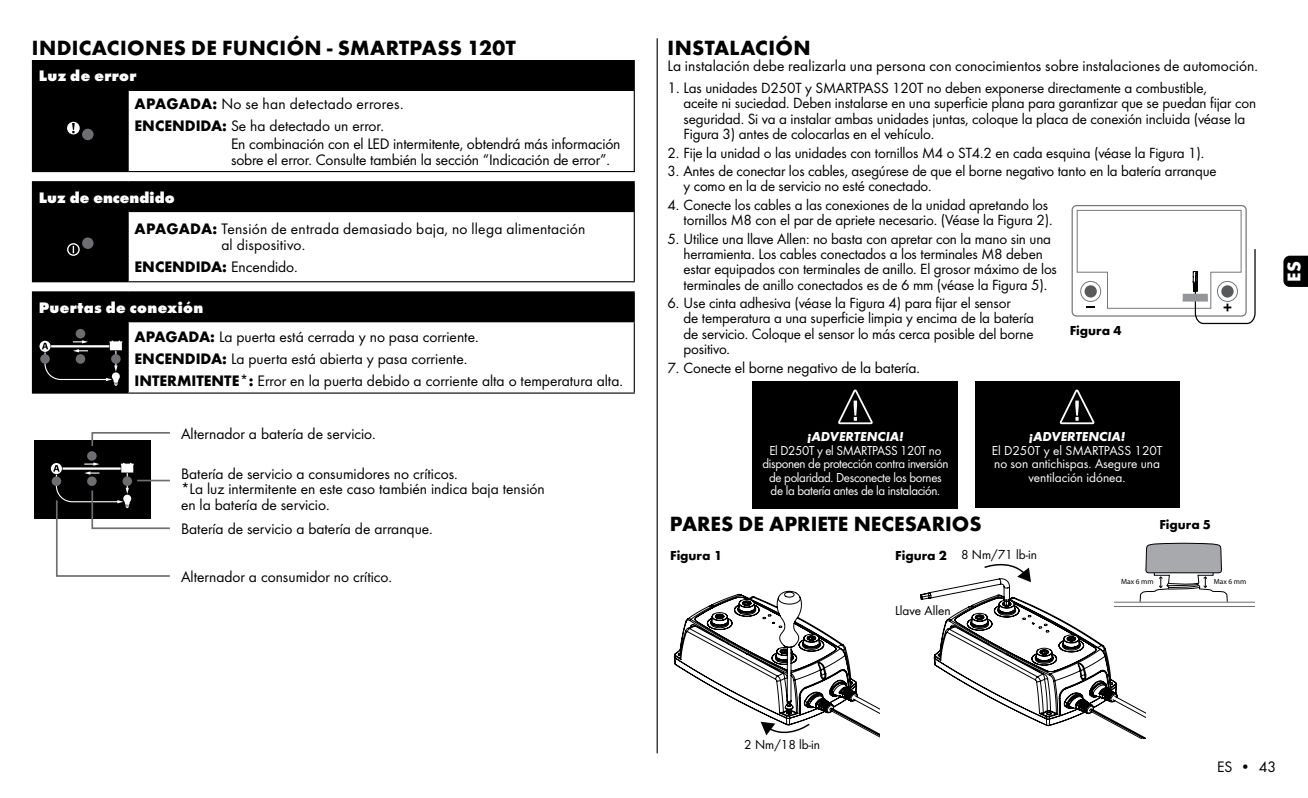
<style>
.page{position:relative;width:1308px;height:798px;background:#fff}
.page>*{position:absolute;margin:0;border:0;box-sizing:border-box;transform-origin:0 0}
.t1{font:700 21.38px "Futura";letter-spacing:.01em;color:#000}
.t2{font:700 19.12px "Futura";color:#fff}
.t3{font:15.75px/15.8px "Futura Boo";color:#000}
.t4{font:700 expanded 15.75px "Futura";letter-spacing:.02em;color:#fff}
.t5{font:700 15.75px "Futura";color:#000}
.t6{font:700 expanded 15.75px "Futura";color:#fff}
.t7{font:15.3px/15.3px "Futura Boo";letter-spacing:-.01em;color:#000}
.t8{font:13.5px/13.5px "Futura Boo";letter-spacing:-.025em;color:#fff;text-align:center}
.t9{font:13.5px/13.5px "Futura Boo";color:#fff;text-align:center}
.t10{font:13.5px "Futura Boo";color:#000}
.t11{font:700 13.5px "Futura";color:#000}
.t12{font:italic 700 13.5px "Futura";color:#fff}
.t13{font:7.42px "Myriad Pro";color:#000}
.s1{font-family:"Futura";font-weight:700}
.s2{font-family:"Futura Boo";font-weight:400}
.s3{font-size:15.75px}
.s4{font-size:15.3px}
</style>
<div class="page">
<hr style="left:656px;top:38px;width:1px;height:715px;background:#000">
<svg style="left:1283px;top:255px;width:24px;height:32px"></svg>
<svg style="left:674px;top:590px;width:206px;height:148px"></svg>
<div style="left:1072px;top:205px;width:174px;height:111px;background:linear-gradient(to right,#f7f7f7,#f6f7f7);border-radius:4px"></div>
<div style="left:1071px;top:205px;width:175px;height:111px;border:1px solid #77787b;border-radius:4px"></div>
<svg style="left:1076px;top:210px;width:180px;height:114px"></svg>
<svg style="left:920px;top:542px;width:334px;height:195px"></svg>
<div style="left:752px;top:381px;width:206px;height:127px;background:#000"></div>
<svg style="left:838px;top:389px;width:34px;height:35px"></svg>
<div style="left:975px;top:381px;width:204px;height:127px;background:#000"></div>
<svg style="left:1059px;top:389px;width:35px;height:35px"></svg>
<div style="left:32px;top:61px;width:602px;height:29px;background:#000"></div>
<div style="left:32px;top:90px;width:96px;height:81px;background:#000"></div>
<hr style="left:633px;top:61px;width:2px;height:29px;background:#000">
<hr style="left:32px;top:60px;width:96px;height:1px;background:#000">
<hr style="left:128px;top:60px;width:507px;height:1px;background:#000">
<hr style="left:128px;top:90px;width:507px;height:1px;background:#000">
<hr style="left:32px;top:171px;width:96px;height:1px;background:#000">
<hr style="left:128px;top:171px;width:507px;height:1px;background:#000">
<hr style="left:128px;top:91px;width:1px;height:80px;background:#000">
<hr style="left:633px;top:91px;width:2px;height:80px;background:#000">
<svg style="left:67px;top:122px;width:13px;height:12px"></svg>
<div style="left:82px;top:129px;width:12px;height:11px;background:#6d6e71;border-radius:50%"></div>
<div style="left:32px;top:182px;width:602px;height:29px;background:#000"></div>
<div style="left:32px;top:211px;width:96px;height:71px;background:#000"></div>
<hr style="left:633px;top:182px;width:2px;height:29px;background:#000">
<hr style="left:32px;top:181px;width:96px;height:1px;background:#000">
<hr style="left:128px;top:181px;width:507px;height:1px;background:#000">
<hr style="left:128px;top:211px;width:507px;height:1px;background:#000">
<hr style="left:128px;top:281px;width:507px;height:1px;background:#000">
<hr style="left:128px;top:212px;width:1px;height:69px;background:#000">
<hr style="left:633px;top:212px;width:2px;height:69px;background:#000">
<svg style="left:67px;top:243px;width:13px;height:13px"></svg>
<div style="left:82px;top:237px;width:12px;height:12px;background:#6d6e71;border-radius:50%"></div>
<div style="left:32px;top:292px;width:602px;height:29px;background:#000"></div>
<div style="left:32px;top:321px;width:96px;height:72px;background:#000"></div>
<hr style="left:633px;top:292px;width:2px;height:29px;background:#000">
<hr style="left:32px;top:291px;width:96px;height:1px;background:#000">
<hr style="left:128px;top:291px;width:507px;height:1px;background:#000">
<hr style="left:128px;top:321px;width:507px;height:1px;background:#000">
<hr style="left:128px;top:392px;width:507px;height:1px;background:#000">
<hr style="left:128px;top:322px;width:1px;height:70px;background:#000">
<hr style="left:633px;top:322px;width:2px;height:70px;background:#000">
<svg style="left:39px;top:340px;width:83px;height:46px"></svg>
<div style="left:76px;top:329px;width:9px;height:9px;background:#6d6e71;border-radius:50%"></div>
<div style="left:76px;top:354px;width:9px;height:9px;background:#6d6e71;border-radius:50%"></div>
<div style="left:40px;top:354px;width:10px;height:9px;background:#6d6e71;border-radius:50%"></div>
<div style="left:111px;top:354px;width:10px;height:9px;background:#6d6e71;border-radius:50%"></div>
<div style="left:34px;top:440px;width:117px;height:78px;background:#000"></div>
<div style="left:87px;top:451px;width:10px;height:9px;background:#6d6e71;border-radius:50%"></div>
<svg style="left:91px;top:432px;width:79px;height:14px"></svg>
<svg style="left:51px;top:462px;width:119px;height:115px"></svg>
<h1 class="t1" style="left:32px;top:35px;width:485px">INDICACIONES DE FUNCIÓN - SMARTPASS 120T</h1>
<p class="t4" style="left:39px;top:67px;width:99px">Luz de error</p>
<p class="t3" style="left:134px;top:93px;width:270px;line-height:22.1px"><span class="s1">APAGADA:</span> No se han detectado errores.<br><span class="s1">ENCENDIDA:</span> Se ha detectado un error.</p>
<p class="t3" style="left:231px;top:136px;width:391px">En combinación con el LED intermitente, obtendrá más información sobre el error. Consulte también la sección “Indicación de error”.</p>
<p class="t6" style="left:39px;top:188px;width:137px">Luz de encendido</p>
<p class="t3" style="left:221px;top:220px;width:365px;text-indent:-87px"><span class="s1">APAGADA:</span> Tensión de entrada demasiado baja, no llega alimentación al dispositivo.</p>
<p class="t5" style="left:134px;top:257px;width:165px">ENCENDIDA: <span class="s2">Encendido.</span></p>
<p class="t4" style="left:39px;top:298px;width:166px">Puertas de conexión</p>
<p class="t3" style="left:134px;top:325px;width:490px;line-height:22.1px"><span class="s1">APAGADA:</span> La puerta está cerrada y no pasa corriente.<br><span class="s1">ENCENDIDA:</span> La puerta está abierta y pasa corriente.<br><span class="s1">INTERMITENTE*:</span> Error en la puerta debido a corriente alta o temperatura alta.</p>
<p class="t3" style="left:181px;top:425px;width:196px">Alternador a batería de servicio.</p>
<p class="t3" style="left:181px;top:465px;width:365px">Batería de servicio a consumidores no críticos.<br>*La luz intermitente en este caso también indica baja tensión en la batería de servicio.</p>
<p class="t3" style="left:181px;top:520px;width:253px">Batería de servicio a batería de arranque.</p>
<p class="t3" style="left:181px;top:568px;width:213px">Alternador a consumidor no crítico.</p>
<h1 class="t1" style="left:667px;top:35px;width:145px">INSTALACIÓN</h1>
<p class="t3" style="left:667px;top:58px;width:592px">La instalación debe realizarla una persona con conocimientos sobre instalaciones de automoción.</p>
<p class="t7" style="left:683px;top:80px;width:574px;text-indent:-16px"><span class="s3">1. L</span>as unidades D250T y SMARTPASS 120T no deben exponerse directamente a combustible,<br>aceite ni suciedad. Deben instalarse en una superficie plana para garantizar que se puedan fijar con seguridad. Si va a instalar ambas unidades juntas, coloque la placa de conexión incluida (véase la Figura 3) antes de colocarlas en el vehículo.</p>
<p class="t7" style="left:667px;top:145px;width:538px">2. Fije la unidad o las unidades con tornillos M4 o ST4.2 en cada esquina (véase la Figura 1).</p>
<p class="t7" style="left:683px;top:163px;width:534px;text-indent:-16px">3. Antes de conectar los cables, asegúrese de que el borne negativo tanto en la batería arranque y como en la de servicio no esté conectado.</p>
<p class="t7" style="left:667px;top:197px;width:386px;text-align:right">4. Conecte los cables a las conexiones de la unidad apretando los tornillos M8 con el par de apriete necesario. (Véase la Figura 2).</p>
<p class="t7" style="left:683px;top:231px;width:375px;text-indent:-16px">5. Utilice una llave Allen: no basta con apretar con la mano sin una herramienta. Los cables conectados a los terminales M8 deben estar equipados con terminales de anillo. El grosor máximo de los terminales de anillo conectados es de 6 mm (véase la Figura 5).</p>
<p class="t7" style="left:683px;top:295px;width:352px;text-indent:-16px">6. Use cinta adhesiva (véase la Figura 4) para fijar el sensor<br>de temperatura a una superficie limpia y encima de la batería de servicio. Coloque el sensor lo más cerca posible del borne positivo.</p>
<p class="t3" style="left:667px;top:360px;width:254px"><span class="s4">7. Conecte</span> el borne negativo de la batería.</p>
<p class="t11" style="left:1069px;top:322px;width:53px">Figura 4</p>
<p class="t12" style="left:807px;top:428px;width:98px">¡ADVERTENCIA!</p>
<p class="t8" style="left:762px;top:443px;width:187px">El D250T y el SMARTPASS 120T no disponen de protección contra inversión de polaridad. Desconecte los bornes de la batería antes de la instalación.</p>
<p class="t12" style="left:1028px;top:428px;width:98px">¡ADVERTENCIA!</p>
<p class="t9" style="left:991px;top:443px;width:172px">El D250T y el SMARTPASS 120T no son antichispas. Asegure una ventilación idónea.</p>
<h1 class="t1" style="left:670px;top:510px;width:313px">PARES DE APRIETE NECESARIOS</h1>
<p class="t11" style="left:670px;top:546px;width:53px">Figura 1</p>
<p class="t11" style="left:895px;top:546px;width:53px">Figura 2</p>
<p class="t10" style="left:961px;top:546px;width:77px">8 Nm/71 lb-in</p>
<p class="t10" style="left:895px;top:602px;width:57px">Llave Allen</p>
<p class="t11" style="left:1159px;top:516px;width:53px">Figura 5</p>
<p class="t13" style="left:1121px;top:577px;width:34px">Max 6 mm</p>
<p class="t13" style="left:1213px;top:577px;width:34px">Max 6 mm</p>
<p class="t2" style="left:1282px;top:281px;width:22px;rotate:-90deg">ES</p>
<p class="t10" style="left:744px;top:736px;width:77px">2 Nm/18 lb-in</p>
<p class="t3" style="left:1217px;top:759px;width:60px">ES • 43</p>
</div>
